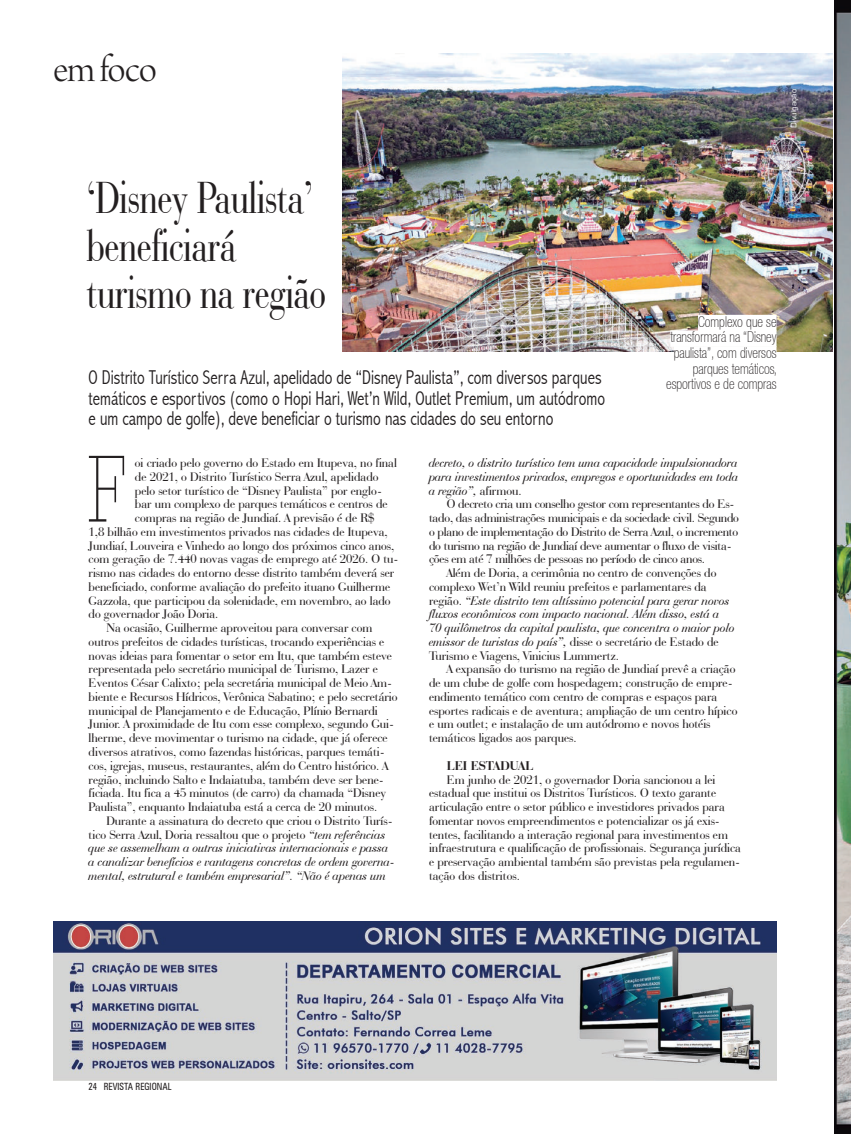
<style>
.page{position:relative;width:851px;height:1134px;background:#fff}
.page>*{position:absolute;margin:0;border:0;box-sizing:border-box;transform-origin:0 0}
.t1{font:100 102.5px "Serifa BT";color:#231f20;scale:.8 1}
.t2{font:47.5px/47.5px "Bauer Bodoni BT";color:#231f20;scale:.77 1}
.t3{font:40px "Arno Pro Light Display";letter-spacing:-.025em;color:#231f20}
.t4{font:300 condensed 20px/20.6px "Abadi";color:#231f20;scale:.9 1}
.t5{font:100 condensed 15px/15.6px "Helvetica 37";color:#231f20;text-align:right;scale:.9 1}
.t6{font:13.12px/13.8px "Bauer Bodoni BT";color:#231f20}
.t7{font:italic 13.12px/13.8px "Bauer Bodoni BT";color:#231f20;text-align:justify}
.t8{font:700 13.12px "Bauer Bodoni BT";color:#231f20}
.t9{font:condensed 10px "Zurich BT";color:#231f20;scale:.9 1}
.t10{font:7.5px "Square 721 BT";color:#fff}
.s1{font-style:italic}
.s2{font-style:normal}
</style>
<div class="page">
<img style="left:343px;top:53px;width:489px;height:298px">
<div style="left:698px;top:315px;width:78px;height:16px;background:#fff"></div>
<div style="left:670px;top:330px;width:106px;height:17px;background:#fff"></div>
<div style="left:673px;top:346px;width:103px;height:16px;background:#fff"></div>
<img style="left:53px;top:921px;width:723px;height:160px">
<img style="left:834px;top:1px;width:16px;height:1133px">
<h3 class="t3" style="left:53px;top:47px;width:105px">em foco</h3>
<p class="t10" style="left:788px;top:128px;width:40px;rotate:-90deg">Divulgação</p>
<h2 class="t2" style="left:87px;top:173px;width:312px">‘Disney Paulista’ beneficiará turismo na região</h2>
<p class="t4" style="left:89px;top:367px;width:575px">O Distrito Turístico Serra Azul, apelidado de “Disney Paulista”, com diversos parques temáticos e esportivos (como o Hopi Hari, Wet’n Wild, Outlet Premium, um autódromo e um campo de golfe), deve beneficiar o turismo nas cidades do seu entorno</p>
<p class="t5" style="left:666px;top:313px;width:125px">Complexo que se transformará na “Disney paulista”, com diversos parques temáticos, esportivos e de compras</p>
<h1 class="t1" style="left:85px;top:430px;width:56px">F</h1>
<p class="t6" style="left:135px;top:456px;width:263px">oi criado pelo governo do Estado em Itupeva, no final</p>
<p class="t6" style="left:135px;top:469px;width:245px">de 2021, o Distrito Turístico Serra Azul, apelidado</p>
<p class="t6" style="left:135px;top:483px;width:248px">pelo setor turístico de “Disney Paulista” por englo-</p>
<p class="t6" style="left:135px;top:497px;width:254px">bar um complexo de parques temáticos e centros de</p>
<p class="t6" style="left:135px;top:511px;width:241px">compras na região de Jundiaí. A previsão é de R$</p>
<p class="t6" style="left:89px;top:524px;width:300px">1,8 bilhão em investimentos privados nas cidades de Itupeva,</p>
<p class="t6" style="left:89px;top:538px;width:307px">Jundiaí, Louveira e Vinhedo ao longo dos próximos cinco anos,</p>
<p class="t6" style="left:89px;top:552px;width:311px">com geração de 7.440 novas vagas de emprego até 2026. O tu-</p>
<p class="t6" style="left:89px;top:566px;width:307px">rismo nas cidades do entorno desse distrito também deverá ser</p>
<p class="t6" style="left:89px;top:579px;width:303px">beneficiado, conforme avaliação do prefeito ituano Guilherme</p>
<p class="t6" style="left:89px;top:593px;width:303px">Gazzola, que participou da solenidade, em novembro, ao lado</p>
<p class="t6" style="left:89px;top:607px;width:131px">do governador João Doria.</p>
<p class="t6" style="left:106px;top:621px;width:267px">Na ocasião, Guilherme aproveitou para conversar com</p>
<p class="t6" style="left:89px;top:634px;width:297px">outros prefeitos de cidades turísticas, trocando experiências e</p>
<p class="t6" style="left:89px;top:648px;width:305px">novas ideias para fomentar o setor em Itu, que também esteve</p>
<p class="t6" style="left:89px;top:662px;width:291px">representada pelo secretário municipal de Turismo, Lazer e</p>
<p class="t6" style="left:89px;top:676px;width:305px">Eventos César Calixto; pela secretária municipal de Meio Am-</p>
<p class="t6" style="left:89px;top:690px;width:310px">biente e Recursos Hídricos, Verônica Sabatino; e pelo secretário</p>
<p class="t6" style="left:89px;top:703px;width:290px">municipal de Planejamento e de Educação, Plínio Bernardi</p>
<p class="t6" style="left:89px;top:717px;width:307px">Junior. A proximidade de Itu com esse complexo, segundo Gui-</p>
<p class="t6" style="left:89px;top:731px;width:300px">lherme, deve movimentar o turismo na cidade, que já oferece</p>
<p class="t6" style="left:89px;top:745px;width:298px">diversos atrativos, como fazendas históricas, parques temáti-</p>
<p class="t6" style="left:89px;top:758px;width:301px">cos, igrejas, museus, restaurantes, além do Centro histórico. A</p>
<p class="t6" style="left:89px;top:772px;width:297px">região, incluindo Salto e Indaiatuba, também deve ser bene-</p>
<p class="t6" style="left:89px;top:786px;width:299px">ficiada. Itu fica a 45 minutos (de carro) da chamada “Disney</p>
<p class="t6" style="left:89px;top:800px;width:290px">Paulista”, enquanto Indaiatuba está a cerca de 20 minutos.</p>
<p class="t6" style="left:106px;top:813px;width:288px">Durante a assinatura do decreto que criou o Distrito Turís-</p>
<p class="t6" style="left:89px;top:827px;width:298px">tico Serra Azul, Doria ressaltou que o projeto <span class="s1">“tem referências</span></p>
<p class="t7" style="left:89px;top:841px;width:301px">que se assemelham a outras iniciativas internacionais e passa</p>
<p class="t7" style="left:89px;top:855px;width:308px">a canalizar benefícios e vantagens concretas de ordem governa-</p>
<p class="t7" style="left:89px;top:868px;width:298px">mental, estrutural e também empresarial”. “Não é apenas um</p>
<p class="t7" style="left:429px;top:456px;width:311px">decreto, o distrito turístico tem uma capacidade impulsionadora para investimentos privados, empregos e oportunidades em toda a região”, <span class="s2">afirmou.</span></p>
<p class="t6" style="left:446px;top:497px;width:289px">O decreto cria um conselho gestor com representantes do Es-</p>
<p class="t6" style="left:429px;top:511px;width:311px">tado, das administrações municipais e da sociedade civil. Segundo</p>
<p class="t6" style="left:429px;top:524px;width:311px">o plano de implementação do Distrito de Serra Azul, o incremento</p>
<p class="t6" style="left:429px;top:538px;width:304px">do turismo na região de Jundiaí deve aumentar o fluxo de visita-</p>
<p class="t6" style="left:429px;top:552px;width:277px">ções em até 7 milhões de pessoas no período de cinco anos.</p>
<p class="t6" style="left:446px;top:566px;width:271px">Além de Doria, a cerimônia no centro de convenções do</p>
<p class="t6" style="left:429px;top:579px;width:279px">complexo Wet’n Wild reuniu prefeitos e parlamentares da</p>
<p class="t7" style="left:429px;top:593px;width:302px"><span class="s2">região.</span> “Este distrito tem altíssimo potencial para gerar novos</p>
<p class="t7" style="left:429px;top:607px;width:292px">fluxos econômicos com impacto nacional. Além disso, está a</p>
<p class="t7" style="left:429px;top:621px;width:307px">70 quilômetros da capital paulista, que concentra o maior polo</p>
<p class="t6" style="left:429px;top:634px;width:291px"><span class="s1">emissor de turistas do país”,</span> disse o secretário de Estado de</p>
<p class="t6" style="left:429px;top:648px;width:191px">Turismo e Viagens, Vinicius Lummertz.</p>
<p class="t6" style="left:446px;top:662px;width:290px">A expansão do turismo na região de Jundiaí prevê a criação</p>
<p class="t6" style="left:429px;top:676px;width:305px">de um clube de golfe com hospedagem; construção de empre-</p>
<p class="t6" style="left:429px;top:690px;width:290px">endimento temático com centro de compras e espaços para</p>
<p class="t6" style="left:429px;top:703px;width:310px">esportes radicais e de aventura; ampliação de um centro hípico</p>
<p class="t6" style="left:429px;top:717px;width:283px">e um outlet; e instalação de um autódromo e novos hotéis</p>
<p class="t6" style="left:429px;top:731px;width:149px">temáticos ligados aos parques.</p>
<p class="t8" style="left:446px;top:757px;width:88px">LEI ESTADUAL</p>
<p class="t6" style="left:429px;top:772px;width:313px;text-indent:18px">Em junho de 2021, o governador Doria sancionou a lei estadual que institui os Distritos Turísticos. O texto garante articulação entre o setor público e investidores privados para fomentar novos empreendimentos e potencializar os já exis&shy;tentes, facilitando a interação regional para investimentos em infraestrutura e qualificação de profissionais. Segurança jurídica e preservação ambiental também são previstas pela regulamen&shy;tação dos distritos.</p>
<p class="t9" style="left:89px;top:1080px;width:94px">24 REVISTA REGIONAL</p>
</div>
